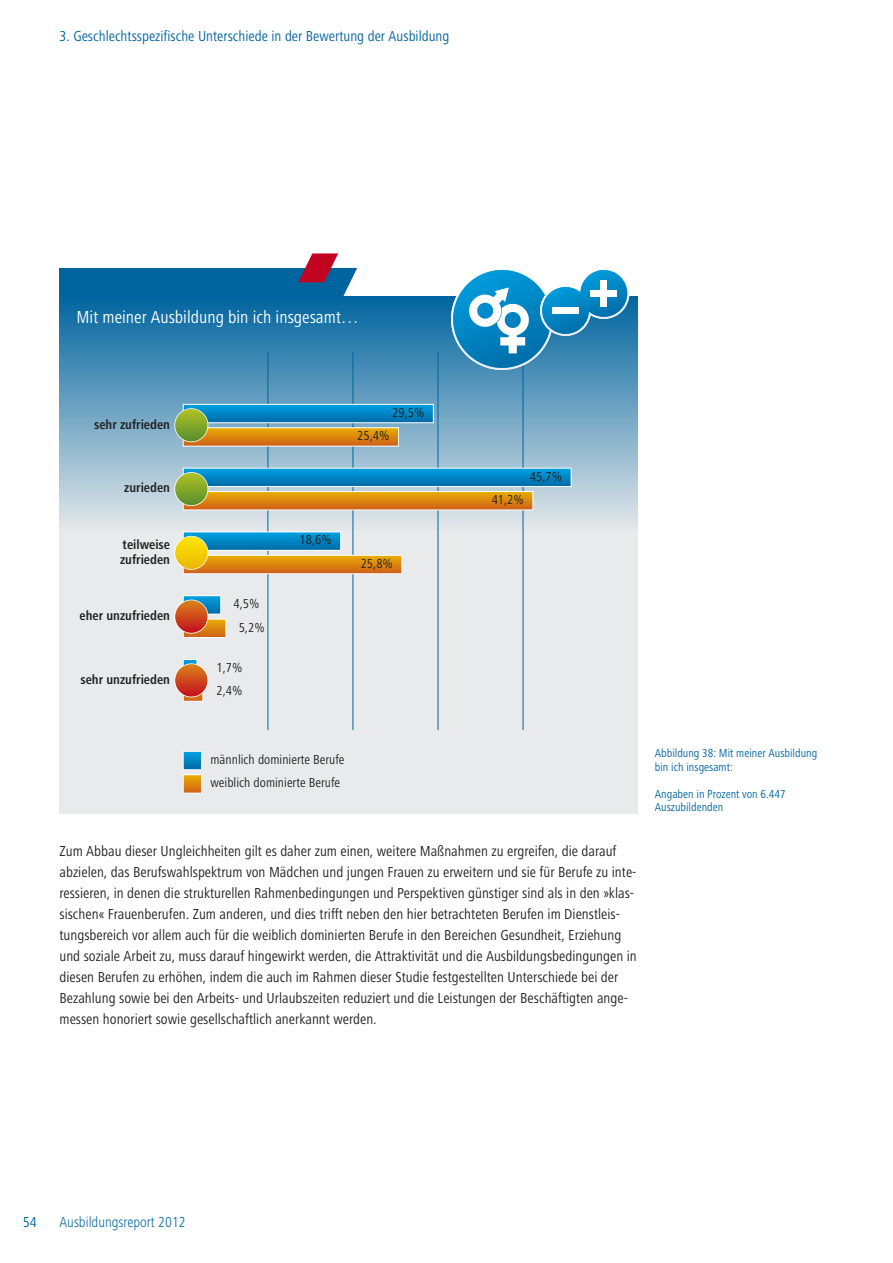
<style>
.page{position:relative;width:893px;height:1263px;background:#fff}
.page>*{position:absolute;margin:0;border:0;box-sizing:border-box;transform-origin:0 0}
.t1{font:condensed 18px "Frutiger Next LT";color:#fff}
.t2{font:condensed 15px/21px "Frutiger Next LT";color:#222122}
.t3{font:condensed 15px "Frutiger Next LT";color:#00649f}
.t4{font:300 condensed 15px "Frutiger Next LT";color:#00649f}
.t5{font:condensed 13.5px/23.4px "Frutiger Next LT";color:#222122}
.t6{font:700 condensed 13.5px/15px "Frutiger Next LT";color:#222122}
.t7{font:condensed 12px/13.5px "Frutiger Next LT";color:#00649f}
</style>
<div class="page">
<div style="left:60px;top:506px;width:578px;height:308px;background:#e8eaeb"></div>
<div style="left:60px;top:297px;width:578px;height:234px;background:linear-gradient(to bottom,#02659f,#e4e7ea)"></div>
<hr style="left:523px;top:352px;width:1px;height:378px;background:#00649f">
<div style="left:60px;top:268px;width:283px;height:30px;background:#00649f"></div>
<svg style="left:298px;top:253px;width:59px;height:44px"></svg>
<svg style="left:578px;top:268px;width:51px;height:51px"></svg>
<svg style="left:453px;top:270px;width:174px;height:98px"></svg>
<div style="left:542px;top:287px;width:47px;height:47px;background:linear-gradient(to bottom,#0099d9,#0071ad);border-radius:50%"></div>
<div style="left:552px;top:307px;width:27px;height:7px;background:#fff"></div>
<hr style="left:268px;top:352px;width:1px;height:378px;background:#00649f">
<hr style="left:353px;top:352px;width:1px;height:378px;background:#00649f">
<hr style="left:438px;top:352px;width:1px;height:378px;background:#00649f">
<svg style="left:185px;top:406px;width:247px;height:15px;background:#0086c4"></svg>
<div style="left:183px;top:404px;width:251px;height:19px;border:1px solid #fff"></div>
<svg style="left:185px;top:470px;width:384px;height:15px;background:#0085c3"></svg>
<div style="left:183px;top:468px;width:388px;height:19px;border:1px solid #fff"></div>
<svg style="left:185px;top:533px;width:154px;height:16px;background:#0087c5"></svg>
<div style="left:183px;top:531px;width:158px;height:20px;border:1px solid #fff"></div>
<svg style="left:185px;top:597px;width:34px;height:15px"></svg>
<div style="left:183px;top:595px;width:38px;height:19px;border:1px solid #fff"></div>
<svg style="left:185px;top:429px;width:212px;height:15px;background:#dc870d"></svg>
<div style="left:183px;top:427px;width:216px;height:19px;border:1px solid #fff"></div>
<svg style="left:185px;top:493px;width:346px;height:15px;background:#db860d"></svg>
<div style="left:183px;top:491px;width:350px;height:19px;border:1px solid #fff"></div>
<svg style="left:185px;top:557px;width:215px;height:15px;background:#db850d"></svg>
<div style="left:183px;top:555px;width:219px;height:19px;border:1px solid #fff"></div>
<svg style="left:185px;top:621px;width:39px;height:15px"></svg>
<div style="left:183px;top:619px;width:43px;height:19px;border:1px solid #fff"></div>
<div style="left:184px;top:660px;width:13px;height:17px;background:#0099d9"></div>
<div style="left:183px;top:659px;width:14px;height:19px;border:1px solid #fff"></div>
<svg style="left:185px;top:694px;width:16px;height:6px"></svg>
<div style="left:183px;top:682px;width:20px;height:20px;border:1px solid #fff"></div>
<svg style="left:185px;top:753px;width:15px;height:15px"></svg>
<div style="left:183px;top:751px;width:19px;height:19px;border:1px solid #fff"></div>
<svg style="left:185px;top:776px;width:15px;height:15px"></svg>
<div style="left:183px;top:774px;width:19px;height:19px;border:1px solid #fff"></div>
<svg style="left:175px;top:409px;width:33px;height:32px"></svg>
<div style="left:174px;top:408px;width:34px;height:34px;border:2px solid #fff;border-radius:50%"></div>
<svg style="left:175px;top:473px;width:33px;height:32px"></svg>
<div style="left:174px;top:472px;width:34px;height:34px;border:2px solid #fff;border-radius:50%"></div>
<svg style="left:175px;top:536px;width:33px;height:33px"></svg>
<div style="left:174px;top:536px;width:34px;height:34px;border:2px solid #fff;border-radius:50%"></div>
<svg style="left:175px;top:600px;width:33px;height:33px"></svg>
<div style="left:174px;top:600px;width:34px;height:34px;border:2px solid #fff;border-radius:50%"></div>
<svg style="left:175px;top:664px;width:33px;height:33px"></svg>
<div style="left:174px;top:663px;width:34px;height:34px;border:2px solid #fff;border-radius:50%"></div>
<p class="t3" style="left:60px;top:31px;width:391px">3. Geschlechtsspezifische Unterschiede in der Bewertung der Ausbildung</p>
<p class="t1" style="left:77px;top:311px;width:284px">Mit meiner Ausbildung bin ich insgesamt…</p>
<p class="t6" style="left:94px;top:418px;width:78px">sehr zufrieden</p>
<p class="t6" style="left:124px;top:482px;width:47px">zurieden</p>
<p class="t6" style="left:120px;top:538px;width:52px">teilweise zufrieden</p>
<p class="t6" style="left:80px;top:609px;width:92px">eher unzufrieden</p>
<p class="t6" style="left:80px;top:673px;width:91px">sehr unzufrieden</p>
<p class="t5" style="left:392px;top:402px;width:34px">29,5%</p>
<p class="t5" style="left:357px;top:425px;width:34px">25,4%</p>
<p class="t5" style="left:234px;top:593px;width:33px;text-align:center">4,5%<br>5,2%</p>
<p class="t5" style="left:217px;top:657px;width:28px">1,7%<br>2,4%</p>
<p class="t5" style="left:299px;top:530px;width:34px">18,6%</p>
<p class="t5" style="left:361px;top:553px;width:34px">25,8%</p>
<p class="t5" style="left:530px;top:466px;width:34px">45,7%</p>
<p class="t5" style="left:492px;top:489px;width:34px">41,2%</p>
<p class="t5" style="left:210px;top:749px;width:136px">männlich dominierte Berufe weiblich dominierte Berufe</p>
<p class="t2" style="left:60px;top:842px;width:579px">Zum Abbau dieser Ungleichheiten gilt es daher zum einen, weitere Maßnahmen zu ergreifen, die darauf abzielen, das Berufswahlspektrum von Mädchen und jungen Frauen zu erweitern und sie für Berufe zu inte&shy;ressieren, in denen die strukturellen Rahmenbedingungen und Perspektiven günstiger sind als in den »klas&shy;sischen« Frauenberufen. Zum anderen, und dies trifft neben den hier betrachteten Berufen im Dienstleis&shy;tungsbereich vor allem auch für die weiblich dominierten Berufe in den Bereichen Gesundheit, Erziehung und soziale Arbeit zu, muss darauf hingewirkt werden, die Attraktivität und die Ausbildungsbedingungen in diesen Berufen zu erhöhen, indem die auch im Rahmen dieser Studie festgestellten Unterschiede bei der Bezahlung sowie bei den Arbeits- und Urlaubszeiten reduziert und die Leistungen der Beschäftigten ange&shy;messen honoriert sowie gesellschaftlich anerkannt werden.</p>
<p class="t7" style="left:655px;top:748px;width:164px">Abbildung 38: Mit meiner Ausbildung bin ich insgesamt:</p>
<p class="t7" style="left:655px;top:788px;width:132px">Angaben in Prozent von 6.447<br>Auszubildenden</p>
<p class="t3" style="left:23px;top:1217px;width:15px">54</p>
<p class="t4" style="left:60px;top:1217px;width:128px">Ausbildungsreport 2012</p>
</div>
